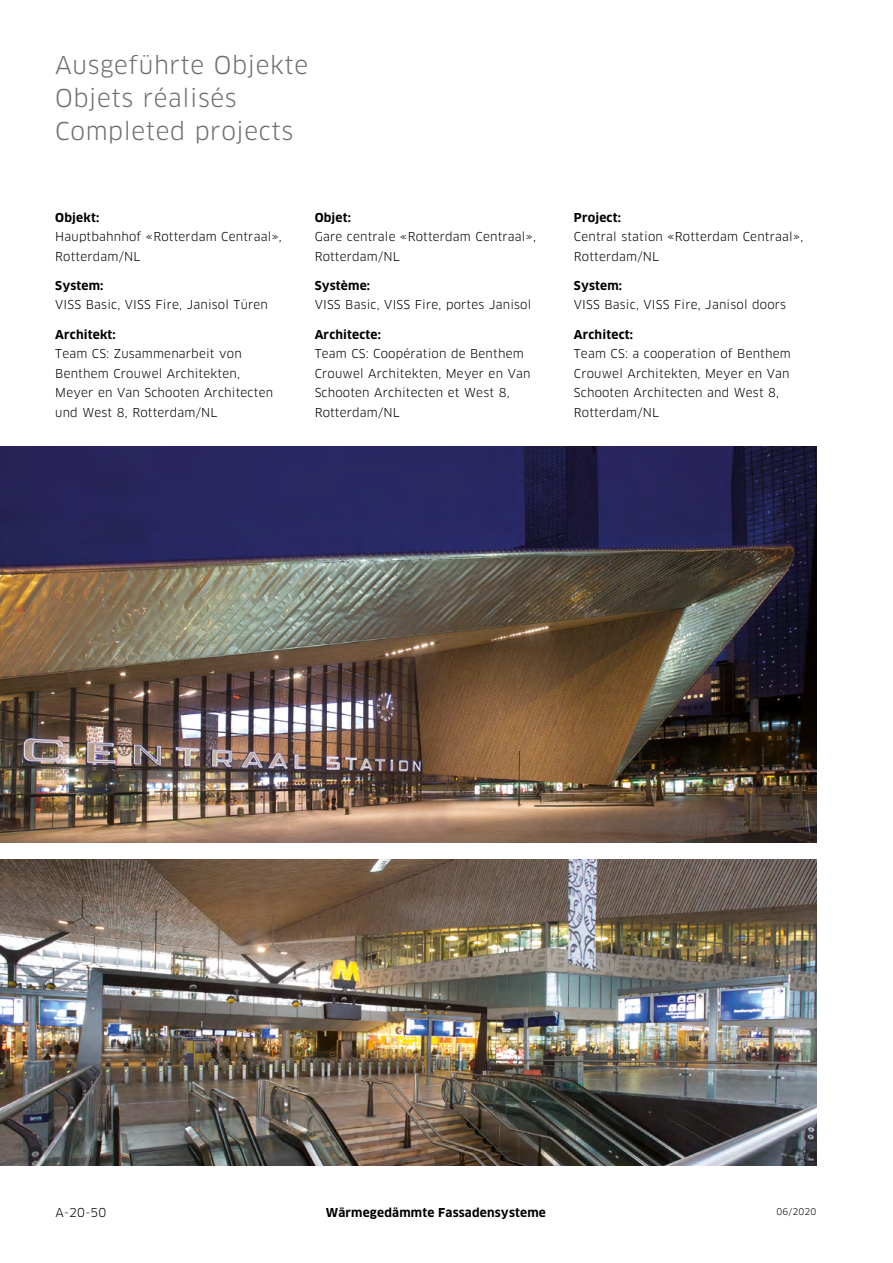
<style>
.page{position:relative;width:893px;height:1263px;background:#fff}
.page>*{position:absolute;margin:0;border:0;box-sizing:border-box;transform-origin:0 0}
.t1{font:24px/33px "Clan Pro";letter-spacing:.025em;color:#706f6f}
.t2{font:12px/19.5px "Clan Pro";letter-spacing:.015em;color:#000}
.t3{font:700 12px "Clan Pro";letter-spacing:.015em;color:#000}
.t4{font:9px "Clan Pro";letter-spacing:.015em;color:#000}
</style>
<div class="page">
<img style="left:0;top:447px;width:816px;height:396px">
<img style="left:0;top:859px;width:816px;height:306px">
<h1 class="t1" style="left:55px;top:49px;width:254px">Ausgeführte Objekte<br>Objets réalisés<br>Completed projects</h1>
<p class="t3" style="left:55px;top:210px;width:46px">Objekt:</p>
<p class="t2" style="left:55px;top:227px;width:228px">Hauptbahnhof «Rotterdam Centraal»,<br>Rotterdam/NL</p>
<p class="t3" style="left:55px;top:278px;width:50px">System:</p>
<p class="t2" style="left:55px;top:295px;width:214px">VISS Basic, VISS Fire, Janisol Türen</p>
<p class="t3" style="left:55px;top:327px;width:62px">Architekt:</p>
<p class="t2" style="left:55px;top:344px;width:219px">Team CS: Zusammenarbeit von<br>Benthem Crouwel Architekten,<br>Meyer en Van Schooten Architecten und West 8, Rotterdam/NL</p>
<p class="t3" style="left:315px;top:210px;width:38px">Objet:</p>
<p class="t2" style="left:315px;top:227px;width:223px">Gare centrale «Rotterdam Centraal»,<br>Rotterdam/NL</p>
<p class="t3" style="left:315px;top:278px;width:57px">Système:</p>
<p class="t2" style="left:315px;top:295px;width:218px">VISS Basic, VISS Fire, portes Janisol</p>
<p class="t3" style="left:315px;top:327px;width:68px">Architecte:</p>
<p class="t2" style="left:315px;top:344px;width:217px">Team CS: Coopération de Benthem<br>Crouwel Architekten, Meyer en Van<br>Schooten Architecten et West 8,<br>Rotterdam/NL</p>
<p class="t3" style="left:574px;top:210px;width:49px">Project:</p>
<p class="t2" style="left:574px;top:227px;width:231px">Central station «Rotterdam Centraal»,<br>Rotterdam/NL</p>
<p class="t3" style="left:574px;top:278px;width:50px">System:</p>
<p class="t2" style="left:574px;top:295px;width:214px">VISS Basic, VISS Fire, Janisol doors</p>
<p class="t3" style="left:574px;top:327px;width:61px">Architect:</p>
<p class="t2" style="left:574px;top:344px;width:218px">Team CS: a cooperation of Benthem<br>Crouwel Architekten, Meyer en Van<br>Schooten Architecten and West 8,<br>Rotterdam/NL</p>
<p class="t2" style="left:56px;top:1203px;width:52px">A-20-50</p>
<p class="t3" style="left:326px;top:1206px;width:222px">Wärmegedämmte Fassadensysteme</p>
<p class="t4" style="left:776px;top:1206px;width:41px">06/2020</p>
</div>
